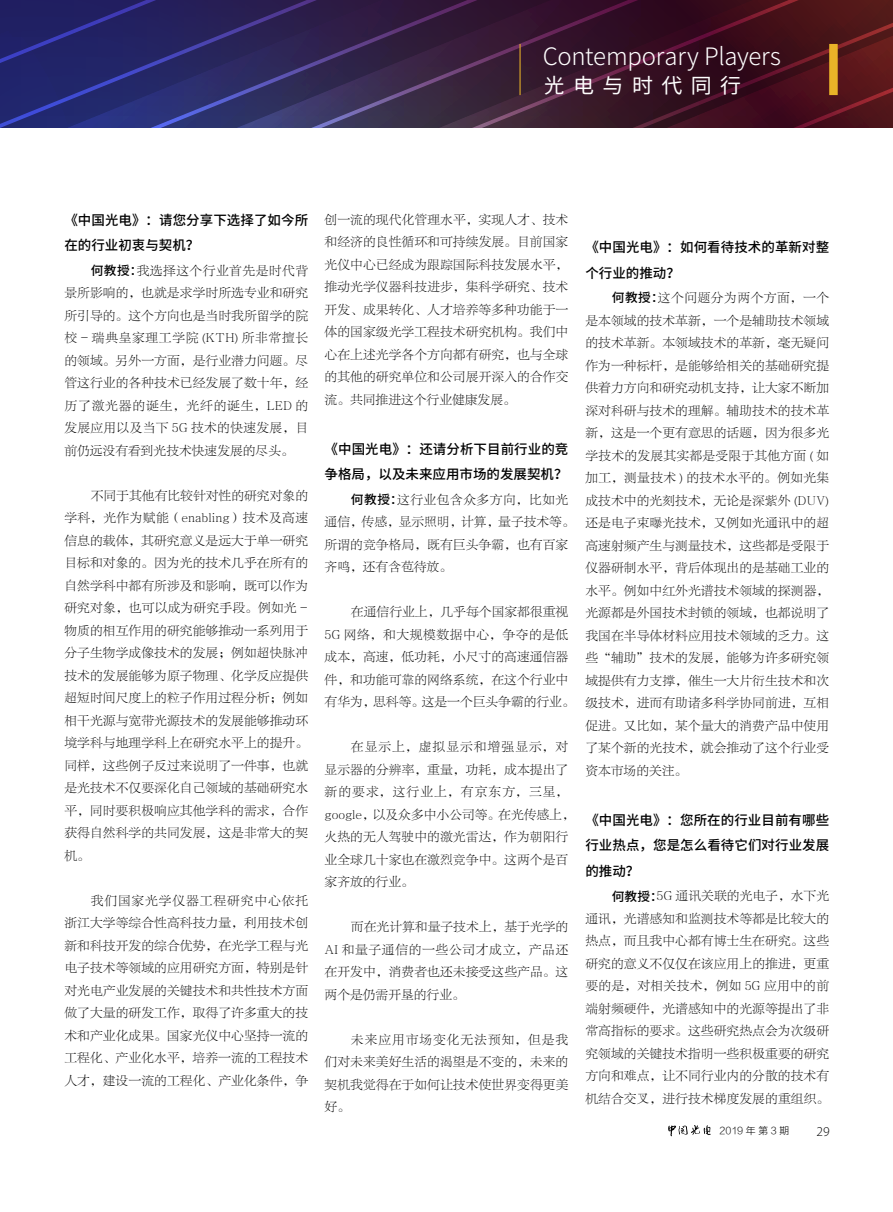
<style>
.page{position:relative;width:893px;height:1212px;background:#fff}
.page>*{position:absolute;margin:0;border:0;box-sizing:border-box;transform-origin:0 0}
.t1{font:300 24px "Source Han Sans CN";letter-spacing:-.01em;color:#fff}
.t2{font:20.55px "Source Han Sans CN";letter-spacing:.4em;color:#fff}
.t3{font:500 13.5px/25.5px "Source Han Sans CN";letter-spacing:.005em;color:#000}
.t4{font:300 13.5px "Myriad Pro";color:#000}
.t5{font:12.45px/22.5px "FZLTKSK GBK1 0";letter-spacing:.005em;color:#000;text-align:justify}
.t6{font:9.75px "FZLTKHK GBK1 0";color:#000}
.s1{font-family:"Source Han Sans CN";font-weight:500}
</style>
<div class="page">
<svg style="left:0;top:0;width:893px;height:128px;background:#351e43"></svg>
<hr style="left:519px;top:44px;width:2px;height:51px;background:#e9b328">
<div style="left:829px;top:44px;width:9px;height:51px;background:#e9b328"></div>
<svg style="left:668px;top:1125px;width:43px;height:12px"></svg>
<h1 class="t1" style="left:543px;top:43px;width:240px">Contemporary Players</h1>
<h2 class="t2" style="left:544px;top:73px;width:199px">光电与时代同行</h2>
<p class="t3" style="left:64px;top:207px;width:245px">《中国光电》：请您分享下选择了如今所在的行业初衷与契机？</p>
<p class="t5" style="left:64px;top:259px;width:245px;text-indent:26px"><span class="s1">何教授：</span>我选择这个行业首先是时代背景所影响的，也就是求学时所选专业和研究所引导的。这个方向也是当时我所留学的院校 - 瑞典皇家理工学院 (KTH) 所非常擅长的领域。另外一方面，是行业潜力问题。尽管这行业的各种技术已经发展了数十年，经历了激光器的诞生，光纤的诞生，LED 的发展应用以及当下 5G 技术的快速发展，目前仍远没有看到光技术快速发展的尽头。</p>
<p class="t5" style="left:64px;top:484px;width:245px;text-indent:26px">不同于其他有比较针对性的研究对象的学科，光作为赋能（enabling）技术及高速信息的载体，其研究意义是远大于单一研究目标和对象的。因为光的技术几乎在所有的自然学科中都有所涉及和影响，既可以作为研究对象，也可以成为研究手段。例如光 -物质的相互作用的研究能够推动一系列用于分子生物学成像技术的发展；例如超快脉冲技术的发展能够为原子物理、化学反应提供超短时间尺度上的粒子作用过程分析；例如相干光源与宽带光源技术的发展能够推动环境学科与地理学科上在研究水平上的提升。同样，这些例子反过来说明了一件事，也就是光技术不仅要深化自己领域的基础研究水平，同时要积极响应其他学科的需求，合作获得自然科学的共同发展，这是非常大的契机。</p>
<p class="t5" style="left:64px;top:889px;width:245px;text-indent:26px">我们国家光学仪器工程研究中心依托浙江大学等综合性高科技力量，利用技术创新和科技开发的综合优势，在光学工程与光电子技术等领域的应用研究方面，特别是针对光电产业发展的关键技术和共性技术方面做了大量的研发工作，取得了许多重大的技术和产业化成果。国家光仪中心坚持一流的工程化、产业化水平，培养一流的工程技术人才，建设一流的工程化、产业化条件，争</p>
<p class="t5" style="left:325px;top:208px;width:245px">创一流的现代化管理水平，实现人才、技术和经济的良性循环和可持续发展。目前国家光仪中心已经成为跟踪国际科技发展水平，推动光学仪器科技进步，集科学研究、技术开发、成果转化、人才培养等多种功能于一体的国家级光学工程技术研究机构。我们中心在上述光学各个方向都有研究，也与全球的其他的研究单位和公司展开深入的合作交流。共同推进这个行业健康发展。</p>
<p class="t3" style="left:325px;top:436px;width:245px">《中国光电》：还请分析下目前行业的竞争格局，以及未来应用市场的发展契机？</p>
<p class="t5" style="left:325px;top:488px;width:252px;text-align:left;text-indent:26px"><span class="s1">何教授：</span>这行业包含众多方向，比如光通信，传感，显示照明，计算，量子技术等。所谓的竞争格局，既有巨头争霸，也有百家齐鸣，还有含苞待放。</p>
<p class="t5" style="left:325px;top:601px;width:252px;text-align:left;text-indent:26px">在通信行业上，几乎每个国家都很重视<br>5G 网络，和大规模数据中心，争夺的是低成本，高速，低功耗，小尺寸的高速通信器件，和功能可靠的网络系统，在这个行业中有华为，思科等。这是一个巨头争霸的行业。</p>
<p class="t5" style="left:325px;top:736px;width:252px;text-align:left;text-indent:26px">在显示上，虚拟显示和增强显示，对显示器的分辨率，重量，功耗，成本提出了新的要求，这行业上，有京东方，三星，google，以及众多中小公司等。在光传感上，火热的无人驾驶中的激光雷达，作为朝阳行业全球几十家也在激烈竞争中。这两个是百家齐放的行业。</p>
<p class="t5" style="left:325px;top:916px;width:245px;text-indent:26px">而在光计算和量子技术上，基于光学的AI 和量子通信的一些公司才成立，产品还在开发中，消费者也还未接受这些产品。这两个是仍需开垦的行业。</p>
<p class="t5" style="left:325px;top:1029px;width:245px;text-indent:26px">未来应用市场变化无法预知，但是我们对未来美好生活的渴望是不变的，未来的契机我觉得在于如何让技术使世界变得更美好。</p>
<p class="t3" style="left:585px;top:235px;width:245px">《中国光电》：如何看待技术的革新对整个行业的推动？</p>
<p class="t5" style="left:585px;top:287px;width:245px;text-indent:26px"><span class="s1">何教授：</span>这个问题分为两个方面，一个是本领域的技术革新，一个是辅助技术领域的技术革新。本领域技术的革新，毫无疑问作为一种标杆，是能够给相关的基础研究提供着力方向和研究动机支持，让大家不断加深对科研与技术的理解。辅助技术的技术革新，这是一个更有意思的话题，因为很多光学技术的发展其实都是受限于其他方面 ( 如加工，测量技术 ) 的技术水平的。例如光集成技术中的光刻技术，无论是深紫外 (DUV)还是电子束曝光技术，又例如光通讯中的超高速射频产生与测量技术，这些都是受限于仪器研制水平，背后体现出的是基础工业的水平。例如中红外光谱技术领域的探测器，光源都是外国技术封锁的领域，也都说明了我国在半导体材料应用技术领域的乏力。这些“辅助”技术的发展，能够为许多研究领域提供有力支撑，催生一大片衍生技术和次级技术，进而有助诸多科学协同前进，互相促进。又比如，某个量大的消费产品中使用了某个新的光技术，就会推动了这个行业受资本市场的关注。</p>
<p class="t3" style="left:585px;top:807px;width:245px;text-align:justify">《中国光电》：您所在的行业目前有哪些行业热点，您是怎么看待它们对行业发展的推动？</p>
<p class="t5" style="left:585px;top:885px;width:245px;text-indent:26px"><span class="s1">何教授：</span>5G 通讯关联的光电子，水下光通讯，光谱感知和监测技术等都是比较大的热点，而且我中心都有博士生在研究。这些研究的意义不仅仅在该应用上的推进，更重要的是，对相关技术，例如 5G 应用中的前端射频硬件，光谱感知中的光源等提出了非常高指标的要求。这些研究热点会为次级研究领域的关键技术指明一些积极重要的研究方向和难点，让不同行业内的分散的技术有机结合交叉，进行技术梯度发展的重组织。</p>
<p class="t6" style="left:719px;top:1125px;width:71px">2019 年 第 3 期</p>
<p class="t4" style="left:817px;top:1123px;width:15px">29</p>
</div>
